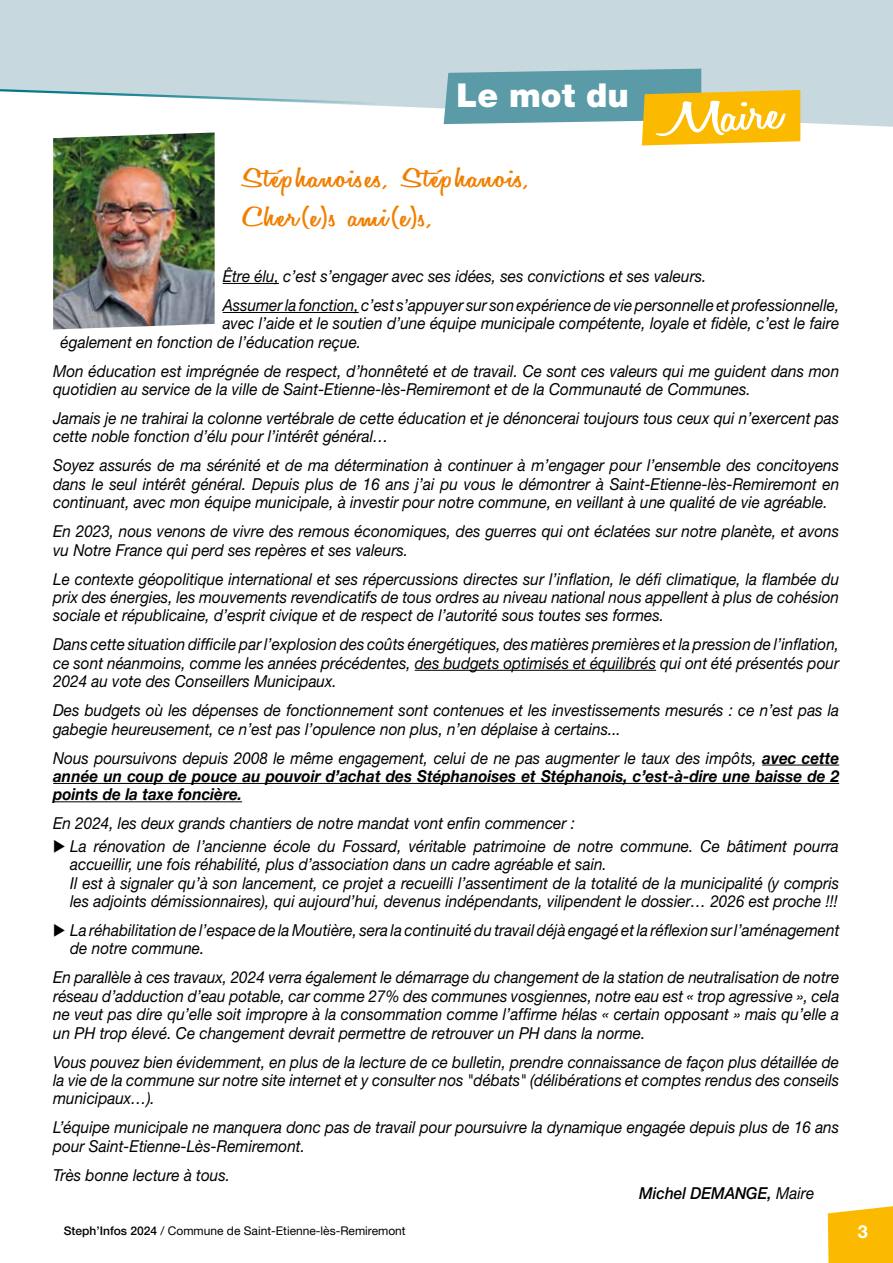
<style>
.page{position:relative;width:893px;height:1263px;background:#fff}
.page>*{position:absolute;margin:0;border:0;box-sizing:border-box;transform-origin:0 0}
.t1{font:600 48px "Honey Script";color:#fff;scale:1.72 1}
.t2{font:900 33px "Helvetica Neue LT Std";color:#fff}
.t3{font:600 28.5px/39.8px "Honey Script";letter-spacing:.03em;color:#f07f00;scale:1.72 1}
.t4{font:700 18px "Helvetica Neue LT Std";color:#fff}
.t5{font:italic 16.5px/18.5px "Helvetica Neue LT Std";color:#000;scale:.93 1}
.t6{font:italic 700 16.5px/18.5px "Helvetica Neue LT Std";color:#000;text-align:justify;scale:.93 1}
.t7{font:italic 500 16.5px "Helvetica Neue LT Std";color:#000;scale:.93 1}
.t8{font:12px "Helvetica Neue LT Std";color:#000}
.s1{font-weight:400}
.s2{font-weight:500}
</style>
<div class="page">
<img style="left:53px;top:132px;width:162px;height:197px">
<hr style="left:223px;top:283px;width:56px;height:1px;background:#000">
<hr style="left:223px;top:312px;width:136px;height:1px;background:#000">
<hr style="left:415px;top:670px;width:241px;height:1px;background:#000">
<hr style="left:762px;top:765px;width:77px;height:1px;background:#000">
<hr style="left:53px;top:783px;width:786px;height:1px;background:#000">
<hr style="left:53px;top:801px;width:189px;height:1px;background:#000">
<div style="left:379px;top:0;width:514px;height:128px;background:#c7d9df"></div>
<svg style="left:828px;top:1206px;width:65px;height:57px;background:#fbbe11"></svg>
<svg style="left:0;top:0;width:379px;height:106px;background:#c8dae0"></svg>
<svg style="left:444px;top:69px;width:356px;height:76px"></svg>
<h2 class="t2" style="left:457px;top:76px;width:174px">Le mot du</h2>
<h3 class="t3" style="left:242px;top:159px;width:169px">Stéphanoises, Stéphanois,<br>Cher(e)s ami(e)s,</h3>
<h1 class="t1" style="left:660px;top:90px;width:71px;rotate:-3deg">Maire</h1>
<p class="t5" style="left:223px;top:261px;width:664px;line-height:29px">Être élu, c’est s’engager avec ses idées, ses convictions et ses valeurs.<br>Assumer la fonction, c’est s’appuyer sur son expérience de vie personnelle et professionnelle,</p>
<p class="t5" style="left:61px;top:314px;width:839px;text-indent:162px">avec l’aide et le soutien d’une équipe municipale compétente, loyale et fidèle, c’est le faire également en fonction de l’éducation reçue.</p>
<p class="t5" style="left:53px;top:361px;width:847px">Mon éducation est imprégnée de respect, d’honnêteté et de travail. Ce sont ces valeurs qui me guident dans mon quotidien au service de la ville de Saint-Etienne-lès-Remiremont et de la Communauté de Communes.</p>
<p class="t5" style="left:53px;top:409px;width:847px">Jamais je ne trahirai la colonne vertébrale de cette éducation et je dénoncerai toujours tous ceux qui n’exercent pas cette noble fonction d’élu pour l’intérêt général…</p>
<p class="t5" style="left:53px;top:456px;width:847px;text-align:justify">Soyez assurés de ma sérénité et de ma détermination à continuer à m’engager pour l’ensemble des concitoyens dans le seul intérêt général. Depuis plus de 16 ans j’ai pu vous le démontrer à Saint-Etienne-lès-Remiremont en continuant, avec mon équipe municipale, à investir pour notre commune, en veillant à une qualité de vie agréable.</p>
<p class="t5" style="left:53px;top:522px;width:847px">En 2023, nous venons de vivre des remous économiques, des guerres qui ont éclatées sur notre planète, et avons vu Notre France qui perd ses repères et ses valeurs.</p>
<p class="t5" style="left:53px;top:569px;width:847px;text-align:justify">Le contexte géopolitique international et ses répercussions directes sur l’inflation, le défi climatique, la flambée du prix des énergies, les mouvements revendicatifs de tous ordres au niveau national nous appellent à plus de cohésion sociale et républicaine, d’esprit civique et de respect de l’autorité sous toutes ses formes.</p>
<p class="t5" style="left:53px;top:635px;width:847px;text-align:justify">Dans cette situation difficile par l’explosion des coûts énergétiques, des matières premières et la pression de l’inflation, ce sont néanmoins, comme les années précédentes, des budgets optimisés et équilibrés qui ont été présentés pour 2024 au vote des Conseillers Municipaux.</p>
<p class="t5" style="left:53px;top:701px;width:847px">Des budgets où les dépenses de fonctionnement sont contenues et les investissements mesurés : ce n’est pas la gabegie heureusement, ce n’est pas l’opulence non plus, n’en déplaise à certains...</p>
<p class="t6" style="left:53px;top:748px;width:847px"><span class="s1">Nous poursuivons depuis 2008 le même engagement, celui de ne pas augmenter le taux des impôts,</span> avec cette année un coup de pouce au pouvoir d’achat des Stéphanoises et Stéphanois, c’est-à-dire une baisse de 2 points de la taxe foncière.</p>
<p class="t5" style="left:70px;top:812px;width:828px;line-height:22.6px;text-indent:-17px">En 2024, les deux grands chantiers de notre mandat vont enfin commencer :<br>La rénovation de l’ancienne école du Fossard, véritable patrimoine de notre commune. Ce bâtiment pourra</p>
<p class="t5" style="left:70px;top:855px;width:828px">accueillir, une fois réhabilité, plus d’association dans un cadre agréable et sain.<br>Il est à signaler qu’à son lancement, ce projet a recueilli l’assentiment de la totalité de la municipalité (y compris les adjoints démissionnaires), qui aujourd’hui, devenus indépendants, vilipendent le dossier… 2026 est proche !!!</p>
<p class="t5" style="left:70px;top:921px;width:829px">La réhabilitation de l’espace de la Moutière, sera la continuité du travail déjà engagé et la réflexion sur l’aménagement de notre commune.</p>
<p class="t5" style="left:53px;top:968px;width:847px;text-align:justify">En parallèle à ces travaux, 2024 verra également le démarrage du changement de la station de neutralisation de notre réseau d’adduction d’eau potable, car comme 27% des communes vosgiennes, notre eau est « trop agressive », cela ne veut pas dire qu’elle soit impropre à la consommation comme l’affirme hélas « certain opposant » mais qu’elle a un PH trop élevé. Ce changement devrait permettre de retrouver un PH dans la norme.</p>
<p class="t5" style="left:53px;top:1052px;width:847px;text-align:justify">Vous pouvez bien évidemment, en plus de la lecture de ce bulletin, prendre connaissance de façon plus détaillée de la vie de la commune sur notre site internet et y consulter nos "débats" (délibérations et comptes rendus des conseils municipaux…).</p>
<p class="t5" style="left:53px;top:1118px;width:847px">L’équipe municipale ne manquera donc pas de travail pour poursuivre la dynamique engagée depuis plus de 16 ans pour Saint-Etienne-Lès-Remiremont.</p>
<p class="t5" style="left:53px;top:1165px;width:192px">Très bonne lecture à tous.</p>
<p class="t7" style="left:639px;top:1183px;width:190px">Michel DEMANGE, <span class="s1">Maire</span></p>
<p class="t8" style="left:64px;top:1224px;width:343px"><span class="s2">Steph’Infos 2024</span> / Commune de Saint-Etienne-lès-Remiremont</p>
<p class="t4" style="left:858px;top:1220px;width:12px">3</p>
</div>
